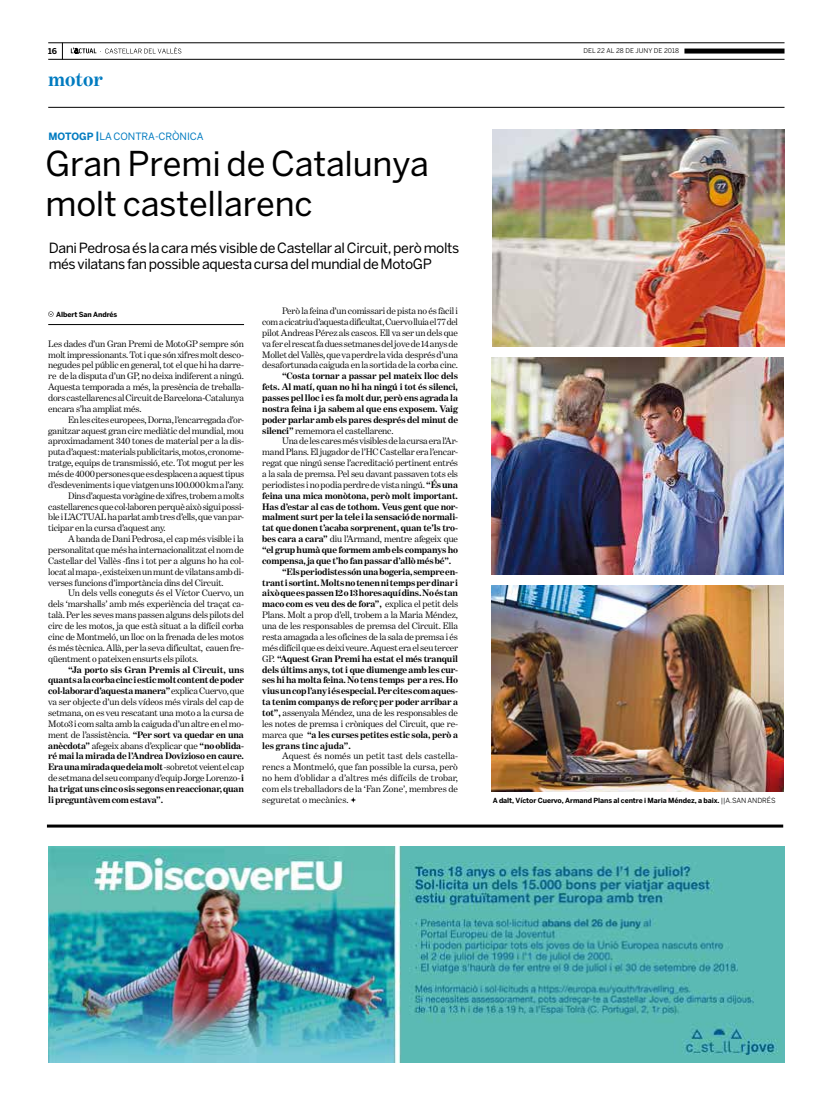
<style>
.page{position:relative;width:820px;height:1106px;background:#fff}
.page>*{position:absolute;margin:0;border:0;box-sizing:border-box;transform-origin:0 0}
.t1{font:34px/40px "Benton Sans";letter-spacing:-.005em;color:#000}
.t2{font:700 20px "Benton Modern One";letter-spacing:-.005em;color:#007bc0}
.t3{font:14px/16px "Benton Sans";letter-spacing:-.025em;color:#000}
.t4{font:10px "Benton Sans";letter-spacing:-.005em;color:#007bc0}
.t5{font:9.5px/10.9px "Benton Modern One";letter-spacing:-.015em;color:#000;text-align:justify}
.t6{font:700 9.5px/10.9px "Benton Modern One";letter-spacing:-.015em;color:#000;text-align:justify}
.t7{font:700 9.5px "Benton Modern One";letter-spacing:.005em;color:#000}
.t8{font:700 8px "Benton Sans";color:#000}
.t9{font:700 7px "Benton Sans";letter-spacing:-.01em;color:#000}
.t10{font:6.5px "Benton Sans";letter-spacing:.005em;color:#000}
.s1{font-weight:700}
.s2{font-weight:400}
</style>
<div class="page">
<svg style="left:62px;top:44px;width:1px;height:15px"></svg>
<hr style="left:48px;top:107px;width:736px;height:1px;background:#000">
<hr style="left:48px;top:43px;width:736px;height:1px;background:#000">
<hr style="left:48px;top:59px;width:736px;height:1px;background:#000">
<div style="left:684px;top:49px;width:100px;height:5px;background:#000"></div>
<svg style="left:71px;top:47px;width:110px;height:7px"></svg>
<img style="left:49px;top:846px;width:734px;height:216px">
<svg style="left:48px;top:311px;width:6px;height:6px"></svg>
<hr style="left:48px;top:324px;width:196px;height:1px;background:#000">
<svg style="left:350px;top:797px;width:6px;height:5px"></svg>
<hr style="left:47px;top:824px;width:735px;height:3px;background:#000">
<img style="left:492px;top:129px;width:292px;height:218px">
<img style="left:491px;top:357px;width:291px;height:217px">
<img style="left:491px;top:585px;width:291px;height:207px">
<p class="t8" style="left:48px;top:46px;width:10px">16</p>
<p class="t10" style="left:583px;top:47px;width:97px">DEL 22 AL 28 DE JUNY DE 2018</p>
<h2 class="t2" style="left:48px;top:68px;width:56px">motor</h2>
<p class="t4" style="left:48px;top:131px;width:157px"><span class="s1">MOTOGP |</span>la contra-crònica</p>
<h1 class="t1" style="left:45px;top:143px;width:385px">Gran Premi de Catalunya molt castellarenc</h1>
<h3 class="t3" style="left:49px;top:240px;width:412px">Dani Pedrosa és la cara més visible de Castellar al Circuit, però molts més vilatans fan possible aquesta cursa del mundial de MotoGP</h3>
<p class="t5" style="left:262px;top:305px;width:197px;text-indent:20px">Però la feina d’un comissari de pista no és fàcil i com a cicatriu d’aquesta dificultat, Cuervo lluia el 77 del pilot Andreas Pérez als cascos. Ell va ser un dels que va fer el rescat fa dues setmanes del jove de 14 anys de Mollet del Vallès, que va perdre la vida després d’una desafortunada caiguda en la sortida de la corba cinc.</p>
<p class="t6" style="left:262px;top:370px;width:197px;text-indent:20px">“Costa tornar a passar pel mateix lloc dels fets. Al matí, quan no hi ha ningú i tot és silenci, passes pel lloc i es fa molt dur, però ens agrada la nostra feina i ja sabem al que ens exposem. Vaig poder parlar amb els pares després del minut de silenci” <span class="s2">rememora el castellarenc.</span></p>
<p class="t5" style="left:282px;top:436px;width:177px">Una de les cares més visibles de la cursa era l’Ar-</p>
<p class="t5" style="left:262px;top:446px;width:197px">mand Plans. El jugador de l’HC Castellar era l’encar-</p>
<p class="t5" style="left:262px;top:457px;width:197px">regat que ningú sense l’acreditació pertinent entrés</p>
<p class="t5" style="left:262px;top:468px;width:197px">a la sala de premsa. Pel seu davant passaven tots els</p>
<p class="t5" style="left:262px;top:479px;width:197px">periodistes i no podia perdre de vista ningú. <span class="s1">“És una</span></p>
<p class="t6" style="left:262px;top:490px;width:197px">feina una mica monòtona, però molt important.</p>
<p class="t6" style="left:262px;top:501px;width:197px">Has d’estar al cas de tothom. Veus gent que nor-</p>
<p class="t6" style="left:262px;top:511px;width:197px">malment surt per la tele i la sensació de normali-</p>
<p class="t6" style="left:262px;top:522px;width:197px">tat que donen t’acaba sorprenent, quan te’ls tro-</p>
<p class="t5" style="left:262px;top:533px;width:197px"><span class="s1">bes cara a cara”</span> diu l’Armand, mentre afegeix que</p>
<p class="t6" style="left:262px;top:544px;width:197px">“el grup humà que formem amb els companys ho</p>
<p class="t6" style="left:262px;top:555px;width:190px">compensa, ja que t’ho fan passar d’allò més bé”.</p>
<p class="t6" style="left:282px;top:566px;width:177px">“Els periodistes són una bogeria, sempre en-</p>
<p class="t6" style="left:262px;top:577px;width:197px">trant i sortint. Molts no tenen ni temps per dinar i</p>
<p class="t6" style="left:262px;top:587px;width:197px">això que es passen 12 o 13 hores aquí dins. No és tan</p>
<p class="t6" style="left:262px;top:598px;width:197px">maco com es veu des de fora”, <span class="s2">explica el petit dels</span></p>
<p class="t5" style="left:262px;top:609px;width:197px">Plans. Molt a prop d’ell, trobem a la Maria Méndez,</p>
<p class="t5" style="left:262px;top:620px;width:197px">una de les responsables de premsa del Circuit. Ella</p>
<p class="t5" style="left:262px;top:631px;width:197px">resta amagada a les oficines de la sala de premsa i és</p>
<p class="t5" style="left:262px;top:642px;width:197px">més difícil que es deixi veure. Aquest era el seu tercer</p>
<p class="t6" style="left:262px;top:653px;width:197px"><span class="s2">GP.</span> “Aquest Gran Premi ha estat el més tranquil</p>
<p class="t6" style="left:262px;top:663px;width:197px">dels últims anys, tot i que diumenge amb les cur-</p>
<p class="t6" style="left:262px;top:674px;width:197px">ses hi ha molta feina. No tens temps per a res. Ho</p>
<p class="t6" style="left:262px;top:685px;width:197px">vius un cop l’any i és especial. Per cites com aques-</p>
<p class="t6" style="left:262px;top:696px;width:197px">ta tenim companys de reforç per poder arribar a</p>
<p class="t5" style="left:262px;top:707px;width:197px"><span class="s1">tot”,</span> assenyala Méndez, una de les responsables de</p>
<p class="t5" style="left:262px;top:718px;width:197px">les notes de premsa i cròniques del Circuit, que re-</p>
<p class="t6" style="left:262px;top:729px;width:197px"><span class="s2">marca que</span> “a les curses petites estic sola, però a</p>
<p class="t7" style="left:262px;top:740px;width:90px">les grans tinc ajuda”.</p>
<p class="t5" style="left:262px;top:750px;width:197px;text-indent:20px">Aquest és només un petit tast dels castella&shy;rencs a Montmeló, que fan possible la cursa, però no hem d’oblidar a d’altres més difícils de trobar, com els treballadors de la ‘Fan Zone’, membres de seguretat o mecànics.</p>
<p class="t9" style="left:56px;top:310px;width:63px">Albert San Andrés</p>
<p class="t5" style="left:48px;top:338px;width:197px">Les dades d’un Gran Premi de MotoGP sempre són molt impressionants. Tot i que són xifres molt desco&shy;negudes pel públic en general, tot el que hi ha darre&shy;re de la disputa d’un GP, no deixa indiferent a ningú.<br>Aquesta temporada a més, la presència de treballa&shy;dors castellarencs al Circuit de Barcelona-Catalunya encara s’ha ampliat més.</p>
<p class="t5" style="left:68px;top:414px;width:177px">En les cites europees, Dorna, l’encarregada d’or-</p>
<p class="t5" style="left:48px;top:425px;width:197px">ganitzar aquest gran circ mediàtic del mundial, mou</p>
<p class="t5" style="left:48px;top:436px;width:197px">aproximadament 340 tones de material per a la dis-</p>
<p class="t5" style="left:48px;top:446px;width:197px">puta d’aquest: materials publicitaris, motos, cronome-</p>
<p class="t5" style="left:48px;top:457px;width:197px">tratge, equips de transmissió, etc. Tot mogut per les</p>
<p class="t5" style="left:48px;top:468px;width:197px">més de 4000 persones que es desplacen a aquest tipus</p>
<p class="t5" style="left:48px;top:479px;width:197px">d’esdeveniments i que viatgen uns 100.000 km a l’any.</p>
<p class="t5" style="left:68px;top:490px;width:177px">Dins d’aquesta voràgine de xifres, trobem a molts</p>
<p class="t5" style="left:48px;top:501px;width:197px">castellarencs que col·laboren perquè això sigui possi-</p>
<p class="t5" style="left:48px;top:512px;width:197px">ble i L’ACTUAL ha parlat amb tres d’ells, que van par-</p>
<p class="t5" style="left:48px;top:522px;width:119px">ticipar en la cursa d’aquest any.</p>
<p class="t5" style="left:68px;top:533px;width:177px">A banda de Dani Pedrosa, el cap més visible i la</p>
<p class="t5" style="left:48px;top:544px;width:197px">personalitat que més ha internacionalitzat el nom de</p>
<p class="t5" style="left:48px;top:555px;width:196px">Castellar del Vallès -fins i tot per a alguns ho ha col·</p>
<p class="t5" style="left:48px;top:566px;width:197px">locat al mapa-, existeixen un munt de vilatans amb di-</p>
<p class="t5" style="left:48px;top:577px;width:177px">verses funcions d’importància dins del Circuit.</p>
<p class="t5" style="left:68px;top:588px;width:177px">Un dels vells coneguts és el Víctor Cuervo, un</p>
<p class="t5" style="left:48px;top:598px;width:197px">dels ‘marshalls’ amb més experiència del traçat ca-</p>
<p class="t5" style="left:48px;top:609px;width:197px">talà. Per les seves mans passen alguns dels pilots del</p>
<p class="t5" style="left:48px;top:620px;width:197px">circ de les motos, ja que està situat a la difícil corba</p>
<p class="t5" style="left:48px;top:631px;width:197px">cinc de Montmeló, un lloc on la frenada de les motos</p>
<p class="t5" style="left:48px;top:642px;width:197px">és més tècnica. Allà, per la seva dificultat, cauen fre-</p>
<p class="t5" style="left:48px;top:653px;width:152px">qüentment o pateixen ensurts els pilots.</p>
<p class="t6" style="left:48px;top:663px;width:197px;text-indent:20px">“Ja porto sis Gran Premis al Circuit, uns quants a la corba cinc i estic molt content de poder col·laborar d’aquesta manera” <span class="s2">explica Cuervo, que va ser objecte d’un dels vídeos més virals del cap de setmana, on es veu rescatant una moto a la cursa de Moto3 i com salta amb la caiguda d’un altre en el mo&shy;ment de l’assistència.</span> “Per sort va quedar en una anècdota” <span class="s2">afegeix abans d’explicar que</span> “no oblida&shy;ré mai la mirada de l’Andrea Dovizioso en caure.<br>Era una mirada que deia molt <span class="s2">-sobretot veient el cap de setmana del seu company d’equip Jorge Lorenzo-</span> i ha trigat uns cinc o sis segons en reaccionar, quan li preguntàvem com estava”.</p>
<p class="t9" style="left:492px;top:796px;width:284px">A dalt, Víctor Cuervo, Armand Plans al centre i Maria Méndez, a baix. <span class="s2">||A.SAN ANDRÉS</span></p>
</div>
